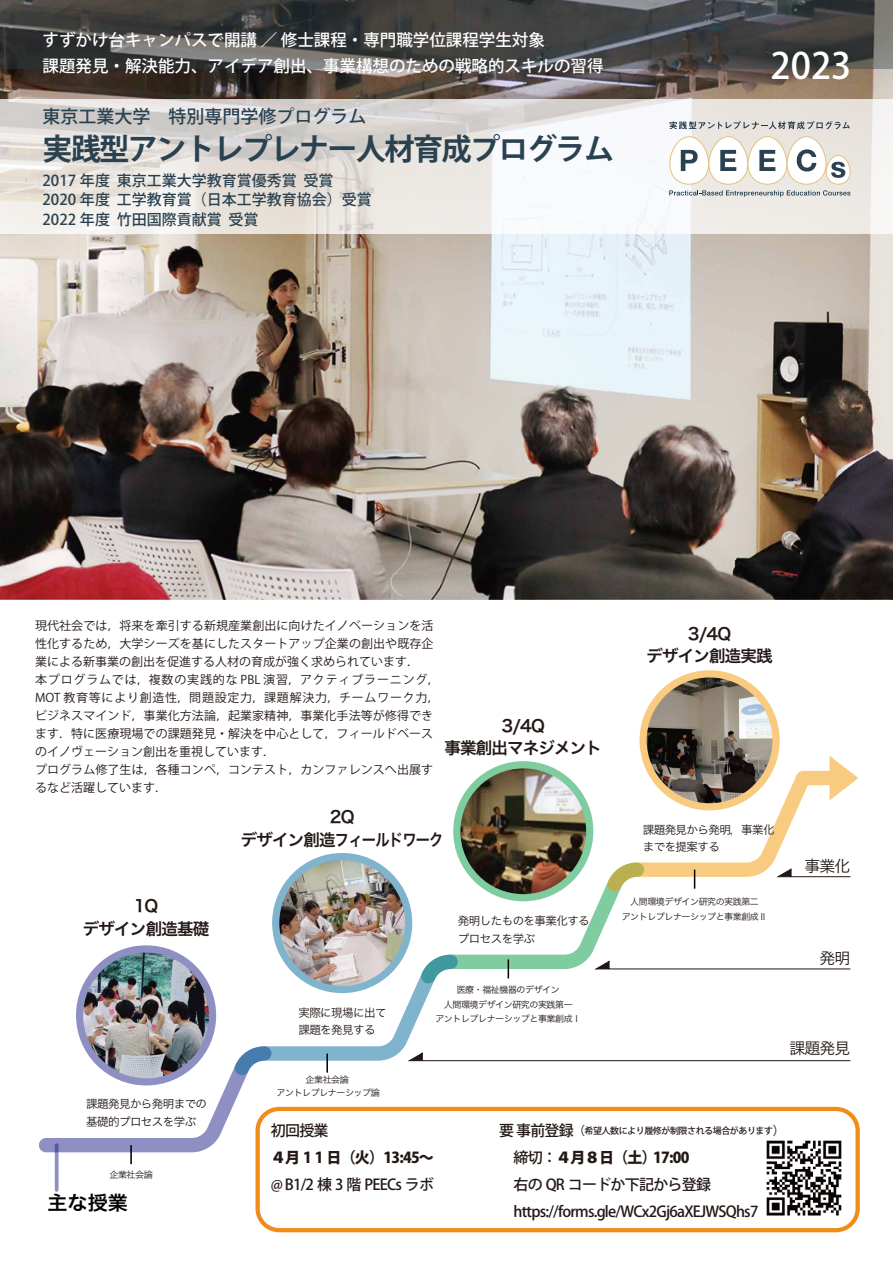
<style>
.page{position:relative;width:893px;height:1263px;background:#fff}
.page>*{position:absolute;margin:0;border:0;box-sizing:border-box;transform-origin:0 0}
.t1{font:500 36px "Koz Go Pr 6 N";color:#fff}
.t2{font:700 30px "Koz Go Pr 6 N";letter-spacing:-.05em;color:#2a4150}
.t3{font:19.5px "Hira Kaku Pro N W6";color:#040000}
.t4{font:500 18px "Koz Go Pr 6 N";color:#2a4150}
.t5{font:500 16.5px "Koz Go Pr 6 N";color:#fff}
.t6{font:16.5px/22.5px "Hira Kaku Pro N W6";letter-spacing:-.05em;color:#221815;text-align:center}
.t7{font:15.9px "Hira Kaku Pro N W3";letter-spacing:-.05em;color:#221815}
.t8{font:500 15px/27px "Koz Go Pr 6 N";letter-spacing:-.05em;color:#231815}
.t9{font:500 15px/19.5px "Koz Go Pr 6 N";color:#2a4150}
.t10{font:800 15px "Koz Go Pr 6 N";color:#231815}
.t11{font:12px/18px "Koz Go Pr 6 N";letter-spacing:.005em;color:#221815}
.t12{font:11.55px/17.2px "Hira Kaku Pro N W3";letter-spacing:-.05em;color:#221815}
.t13{font:9px/14.5px "Hira Kaku Pro N W3";letter-spacing:-.05em;color:#221815;text-align:center}
.t14{font:500 9px "Koz Go Pr 6 N";letter-spacing:-.05em;color:#231815}
.s1{font-size:15px}
.s2{font-size:12px}
.s3{font-weight:800}
</style>
<div class="page">
<img style="left:766px;top:1164px;width:76px;height:52px">
<div style="left:255px;top:1107px;width:605px;height:125px;border:4px solid #f18c1a;border-radius:22px"></div>
<img style="left:0;top:69px;width:893px;height:531px">
<svg style="left:0;top:0;width:893px;height:69px;background:#454645"></svg>
<svg style="left:0;top:99px;width:893px;height:135px"></svg>
<svg style="left:669px;top:121px;width:181px;height:8px"></svg>
<div style="left:826px;top:155px;width:25px;height:30px;border:1px solid #e3c37b;border-radius:12px"></div>
<svg style="left:669px;top:136px;width:181px;height:61px"></svg>
<div style="left:639px;top:670px;width:141px;height:140px;border:14px solid #f39700;border-radius:50%"></div>
<img style="left:647px;top:677px;width:125px;height:126px;border-radius:63px">
<svg style="left:39px;top:756px;width:819px;height:408px"></svg>
<svg style="left:55px;top:1145px;width:4px;height:45px"></svg>
<h3 class="t5" style="left:43px;top:30px;width:504px">すずかけ台キャンパスで開講 ／ 修士課程・専門職学位課程学生対象</h3>
<h3 class="t5" style="left:43px;top:57px;width:562px">課題発見・解決能力、アイデア創出、事業構想のための戦略的スキルの習得</h3>
<h3 class="t4" style="left:43px;top:106px;width:325px">東京工業大学　特別専門学修プログラム</h3>
<h2 class="t2" style="left:43px;top:132px;width:573px">実践型アントレプレナー人材育成プログラム</h2>
<p class="t9" style="left:43px;top:171px;width:331px">2017 年度 東京工業大学教育賞優秀賞 受賞<br>2020 年度 工学教育賞（日本工学教育協会）受賞<br>2022 年度 竹田国際貢献賞 受賞</p>
<h1 class="t1" style="left:771px;top:45px;width:82px">2023</h1>
<p class="t11" style="left:35px;top:617px;width:406px">現代社会では，将来を牽引する新規産業創出に向けたイノベーションを活性化するため，大学シーズを基にしたスタートアップ企業の創出や既存企業による新事業の創出を促進する人材の育成が強く求められています．<br>本プログラムでは，複数の実践的な PBL 演習，アクティブラーニング，MOT 教育等により創造性，問題設定力，課題解決力，チームワーク力，ビジネスマインド，事業化方法論，起業家精神，事業化手法等が修得できます．特に医療現場での課題発見・解決を中心として，フィールドベースのイノヴェーション創出を重視しています．<br>プログラム修了生は，各種コンペ，コンテスト，カンファレンスへ出展するなど活躍しています．</p>
<h3 class="t6" style="left:444px;top:713px;width:159px">3/4Q<br>事業創出マネジメント</h3>
<h3 class="t6" style="left:83px;top:894px;width:128px">1Q<br>デザイン創造基礎</h3>
<h3 class="t6" style="left:241px;top:805px;width:204px">2Q<br>デザイン創造フィールドワーク</h3>
<p class="t12" style="left:458px;top:911px;width:133px">発明したものを事業化するプロセスを学ぶ</p>
<p class="t12" style="left:298px;top:1003px;width:90px">実際に現場に出て課題を発見する</p>
<p class="t13" style="left:306px;top:1072px;width:45px">企業社会論</p>
<p class="t13" style="left:277px;top:1084px;width:105px">アントレプレナーシップ論</p>
<p class="t13" style="left:435px;top:982px;width:147px">医療・福祉機器のデザイン<br>人間環境デザイン研究の実践第一<br>アントレプレナーシップと事業創成Ⅰ</p>
<h3 class="t6" style="left:646px;top:621px;width:128px">3/4Q<br>デザイン創造実践</h3>
<p class="t12" style="left:643px;top:820px;width:133px">課題発見から発明，事業化までを提案する</p>
<p class="t13" style="left:630px;top:894px;width:130px">人間環境デザイン研究の実践第二</p>
<p class="t13" style="left:622px;top:908px;width:147px">アントレプレナーシップと事業創成Ⅱ</p>
<h3 class="t7" style="left:804px;top:852px;width:47px">事業化</h3>
<h3 class="t7" style="left:820px;top:944px;width:32px">発明</h3>
<h3 class="t7" style="left:789px;top:1033px;width:62px">課題発見</h3>
<p class="t12" style="left:86px;top:1094px;width:122px">課題発見から発明までの基礎的プロセスを学ぶ</p>
<p class="t13" style="left:109px;top:1166px;width:45px">企業社会論</p>
<h3 class="t3" style="left:48px;top:1185px;width:82px">主な授業</h3>
<p class="t8" style="left:271px;top:1117px;width:59px">初回授業</p>
<p class="t10" style="left:271px;top:1149px;width:165px">４月 1 1 日（火）13:45～</p>
<p class="t8" style="left:271px;top:1171px;width:165px">@ B1/2 棟 3 階 PEECs ラボ</p>
<p class="t14" style="left:499px;top:1125px;width:287px"><span class="s1">要 事前登録</span><span class="s2">（</span>希望人数により履修が制限される場合があります<span class="s2">）</span></p>
<p class="t8" style="left:499px;top:1144px;width:261px">　締切：<span class="s3">４月８日（土）17:00<br></span>　右の QR コードか下記から登録　https://forms.gle/WCx2Gj6aXEJWSQhs7</p>
</div>
